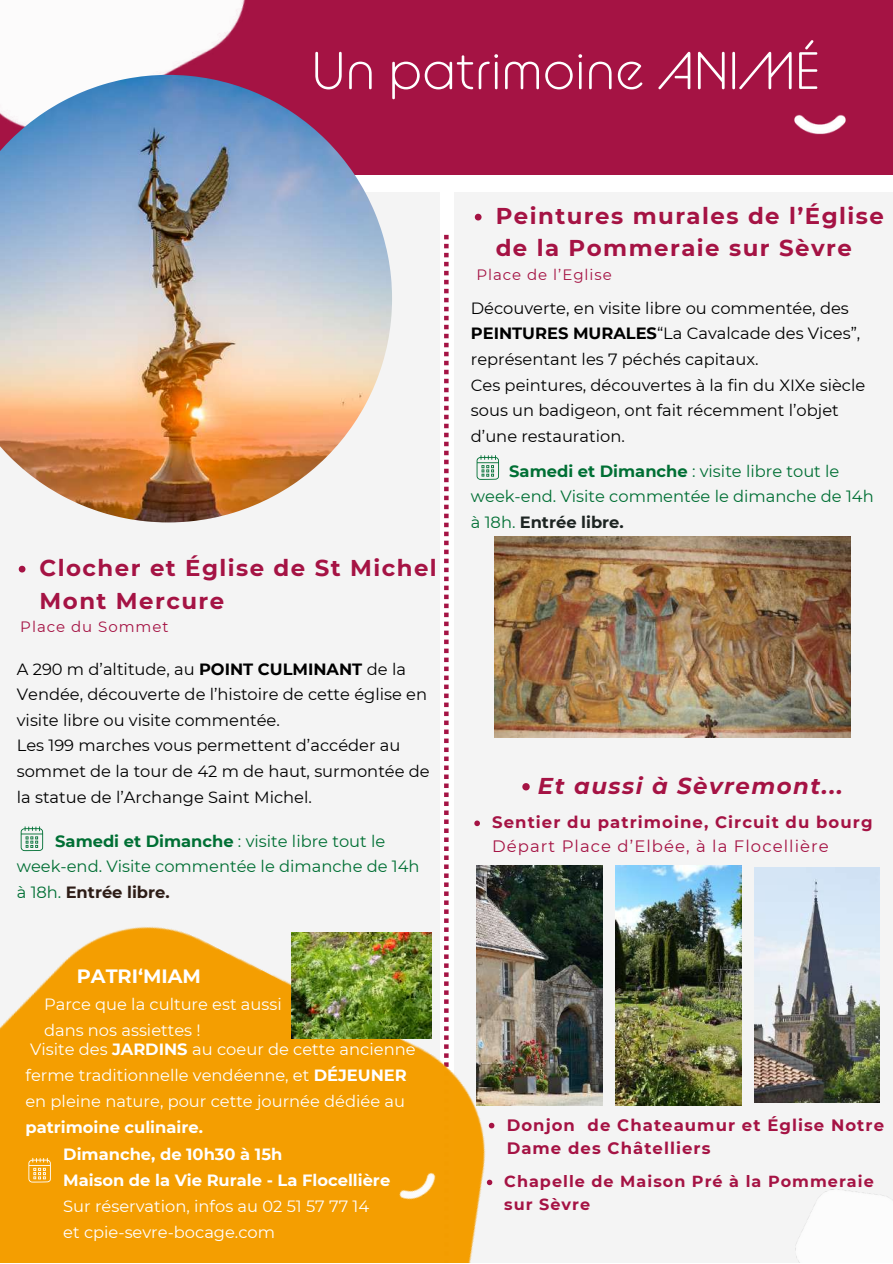
<style>
.page{position:relative;width:893px;height:1264px;background:#fff}
.page>*{position:absolute;margin:0;border:0;box-sizing:border-box;transform-origin:0 0}
.t1{font:52.5px "BC Alphapipe L";color:#fff}
.t2{font:700 22.8px/32.5px "Montserrat";letter-spacing:.065em;color:#a51344}
.t3{font:italic 700 22.8px "Montserrat";letter-spacing:.065em;color:#a51344}
.t4{font:700 19.35px "Montserrat";color:#fff}
.t5{font:700 16.5px/23.5px "Montserrat";letter-spacing:.065em;color:#a51344}
.t6{font:16.5px "Montserrat";letter-spacing:.065em;color:#a51344}
.t7{font:16.35px/25.5px "Montserrat";color:#000}
.t8{font:16.35px/25.8px "Montserrat";color:#fff}
.t9{font:16.35px/25.5px "Montserrat";color:#006f34}
.t10{font:700 16.35px/25.8px "Montserrat";color:#fff}
.t11{font:700 16.05px/23px "Montserrat";letter-spacing:.065em;color:#a51344}
.t12{font:15px "Montserrat";letter-spacing:.065em;color:#a51344}
.s1{font-weight:700}
.s2{font-weight:700;color:#2d1c16}
.s3{font-weight:700;color:#1d2422}
</style>
<div class="page">
<div style="left:0;top:192px;width:439px;height:1070px;background:#f4f4f4"></div>
<div style="left:0;top:0;width:892px;height:174px;background:#a51344"></div>
<img style="left:770px;top:114px;width:99px;height:61px">
<svg style="left:444px;top:235px;width:4px;height:455px"></svg>
<div style="left:454px;top:192px;width:438px;height:1070px;background:#f4f4f4"></div>
<img style="left:0;top:0;width:245px;height:75px">
<img style="left:0;top:75px;width:392px;height:447px">
<img style="left:0;top:693px;width:816px;height:569px">
<img style="left:751px;top:1145px;width:126px;height:117px">
<svg style="left:476px;top:455px;width:23px;height:25px"></svg>
<svg style="left:28px;top:1157px;width:23px;height:25px"></svg>
<img style="left:615px;top:865px;width:126px;height:240px">
<img style="left:754px;top:867px;width:125px;height:235px">
<img style="left:494px;top:536px;width:356px;height:201px">
<div style="left:366px;top:1134px;width:107px;height:107px;background:#f49e01"></div>
<img style="left:291px;top:932px;width:141px;height:106px">
<svg style="left:475px;top:214px;width:6px;height:6px"></svg>
<svg style="left:19px;top:565px;width:6px;height:7px"></svg>
<svg style="left:522px;top:783px;width:7px;height:7px"></svg>
<svg style="left:474px;top:820px;width:6px;height:6px"></svg>
<svg style="left:489px;top:1122px;width:5px;height:6px"></svg>
<svg style="left:487px;top:1179px;width:5px;height:6px"></svg>
<h1 class="t1" style="left:311px;top:47px;width:509px">Un patrimoine ANIMÉ</h1>
<h2 class="t2" style="left:495px;top:199px;width:389px">Peintures murales de l’Église de la Pommeraie sur Sèvre</h2>
<p class="t12" style="left:476px;top:265px;width:137px">Place de l’Eglise</p>
<h2 class="t2" style="left:40px;top:551px;width:398px">Clocher et Église de St Michel<br>Mont Mercure</h2>
<p class="t12" style="left:20px;top:617px;width:150px">Place du Sommet</p>
<p class="t7" style="left:17px;top:656px;width:414px">A 290 m d’altitude, au <span class="s1">POINT CULMINANT</span> de la Vendée, découverte de l’histoire de cette église en visite libre ou visite commentée.<br>Les 199 marches vous permettent d’accéder au sommet de la tour de 42 m de haut, surmontée de la statue de l’Archange Saint Michel.</p>
<p class="t9" style="left:17px;top:828px;width:404px;text-indent:38px"><span class="s1">Samedi et Dimanche</span> : visite libre tout le week-end. Visite commentée le dimanche de 14h à 18h. <span class="s2">Entrée libre.</span></p>
<p class="t4" style="left:77px;top:964px;width:126px">PATRI‘MIAM</p>
<p class="t8" style="left:44px;top:991px;width:239px">Parce que la culture est aussi dans nos assiettes !</p>
<p class="t8" style="left:25px;top:1036px;width:391px">Visite des <span class="s1">JARDINS</span> au coeur de cette ancienne ferme traditionnelle vendéenne, et <span class="s1">DÉJEUNER </span>en pleine nature, pour cette journée dédiée au</p>
<p class="t10" style="left:25px;top:1113px;width:179px">patrimoine culinaire.</p>
<p class="t10" style="left:63px;top:1141px;width:328px">Dimanche, de 10h30 à 15h<br>Maison de la Vie Rurale - La Flocellière</p>
<p class="t8" style="left:63px;top:1192px;width:307px">Sur réservation, infos au 02 51 57 77 14 et cpie-sevre-bocage.com</p>
<p class="t7" style="left:471px;top:295px;width:396px">Découverte, en visite libre ou commentée, des <span class="s1">PEINTURES MURALES</span>“La Cavalcade des Vices”, représentant les 7 péchés capitaux.<br>Ces peintures, découvertes à la fin du XIXe siècle sous un badigeon, ont fait récemment l’objet d’une restauration.</p>
<p class="t9" style="left:471px;top:458px;width:404px;text-indent:38px"><span class="s1">Samedi et Dimanche</span> : visite libre tout le week-end. Visite commentée le dimanche de 14h à 18h. <span class="s3">Entrée libre.</span></p>
<h2 class="t3" style="left:538px;top:772px;width:306px">Et aussi à Sèvremont...</h2>
<p class="t5" style="left:492px;top:810px;width:382px">Sentier du patrimoine, Circuit du bourg</p>
<p class="t6" style="left:492px;top:836px;width:338px">Départ Place d’Elbée, à la Flocellière</p>
<p class="t5" style="left:506px;top:1112px;width:379px">Donjon de Chateaumur et Église Notre<br>Dame des Châtelliers</p>
<p class="t11" style="left:504px;top:1170px;width:371px">Chapelle de Maison Pré à la Pommeraie sur Sèvre</p>
</div>
